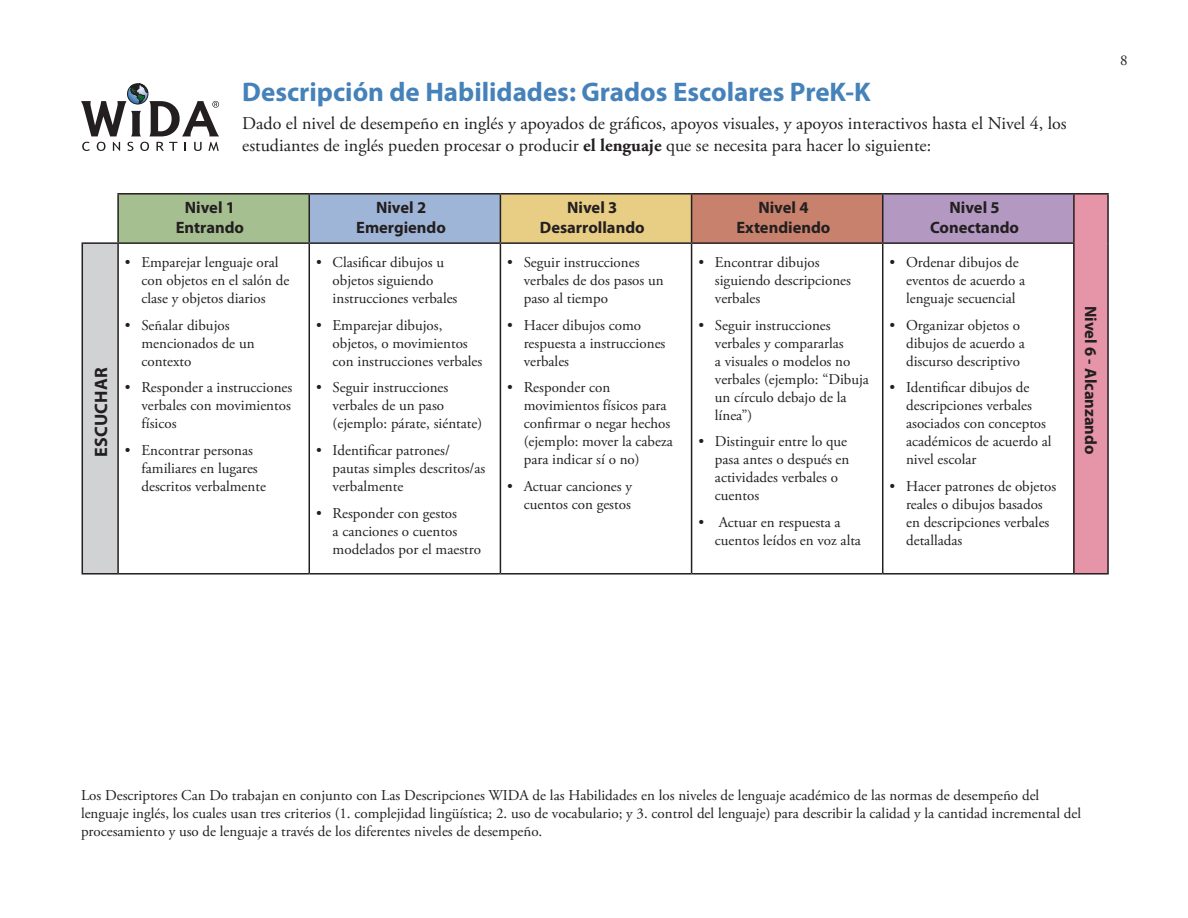
<style>
.page{position:relative;width:1188px;height:918px;background:#fff}
.page>*{position:absolute;margin:0;border:0;box-sizing:border-box;transform-origin:0 0}
.subhead{font:700 27px "Myriad Pro";color:#4682ba}
.body{font:18px/21.6px "Adobe Garamond Pro";color:#231f20}
.t1{font:700 18px "Myriad Pro";letter-spacing:.02em;color:#231f20}
.t2{font:700 16.5px "Myriad Pro";color:#231f20}
.spanish_bullets{font:15px/18px "Adobe Garamond Pro";color:#231f20}
.body-2{font:15px/18px "Adobe Garamond Pro";color:#231f20}
.s1{font-weight:700}
</style>
<div class="page">
<svg style="left:82px;top:142px;width:8px;height:9px"></svg>
<svg style="left:97px;top:142px;width:9px;height:9px"></svg>
<svg style="left:113px;top:142px;width:7px;height:9px"></svg>
<svg style="left:127px;top:142px;width:6px;height:9px"></svg>
<svg style="left:140px;top:142px;width:9px;height:9px"></svg>
<svg style="left:156px;top:142px;width:21px;height:9px"></svg>
<svg style="left:194px;top:142px;width:8px;height:9px"></svg>
<svg style="left:208px;top:142px;width:11px;height:9px"></svg>
<svg style="left:81px;top:84px;width:138px;height:52px"></svg>
<div style="left:118px;top:194px;width:191px;height:49px;background:#a6bf91"></div>
<div style="left:309px;top:194px;width:191px;height:49px;background:#9fb5d7"></div>
<div style="left:500px;top:194px;width:192px;height:49px;background:#e8cd85"></div>
<div style="left:692px;top:194px;width:191px;height:49px;background:#c8816c"></div>
<div style="left:883px;top:194px;width:191px;height:49px;background:#b398c2"></div>
<div style="left:1074px;top:194px;width:34px;height:380px;background:#e694a8"></div>
<div style="left:82px;top:243px;width:36px;height:331px;background:#d1d2d4"></div>
<hr style="left:309px;top:193px;width:191px;height:2px;background:#231f20">
<hr style="left:500px;top:193px;width:192px;height:2px;background:#231f20">
<hr style="left:500px;top:195px;width:1px;height:47px;background:#231f20">
<hr style="left:692px;top:193px;width:191px;height:2px;background:#231f20">
<hr style="left:691px;top:195px;width:1px;height:47px;background:#231f20">
<hr style="left:883px;top:193px;width:191px;height:2px;background:#231f20">
<hr style="left:882px;top:195px;width:1px;height:47px;background:#231f20">
<hr style="left:1074px;top:193px;width:35px;height:2px;background:#231f20">
<hr style="left:1073px;top:195px;width:2px;height:47px;background:#231f20">
<hr style="left:1107px;top:195px;width:2px;height:48px;background:#231f20">
<hr style="left:309px;top:242px;width:191px;height:2px;background:#231f20">
<hr style="left:309px;top:244px;width:1px;height:329px;background:#231f20">
<hr style="left:500px;top:242px;width:192px;height:2px;background:#231f20">
<hr style="left:500px;top:244px;width:1px;height:329px;background:#231f20">
<hr style="left:692px;top:242px;width:191px;height:2px;background:#231f20">
<hr style="left:691px;top:244px;width:1px;height:329px;background:#231f20">
<hr style="left:883px;top:242px;width:192px;height:2px;background:#231f20">
<hr style="left:882px;top:244px;width:1px;height:329px;background:#231f20">
<hr style="left:1073px;top:244px;width:2px;height:329px;background:#231f20">
<hr style="left:1107px;top:243px;width:2px;height:330px;background:#231f20">
<hr style="left:118px;top:573px;width:191px;height:2px;background:#231f20">
<hr style="left:309px;top:573px;width:191px;height:2px;background:#231f20">
<hr style="left:500px;top:573px;width:192px;height:2px;background:#231f20">
<hr style="left:692px;top:573px;width:191px;height:2px;background:#231f20">
<hr style="left:883px;top:573px;width:191px;height:2px;background:#231f20">
<hr style="left:1074px;top:573px;width:35px;height:2px;background:#231f20">
<hr style="left:117px;top:193px;width:192px;height:2px;background:#231f20">
<hr style="left:117px;top:195px;width:2px;height:47px;background:#231f20">
<hr style="left:309px;top:195px;width:1px;height:47px;background:#231f20">
<hr style="left:118px;top:242px;width:191px;height:2px;background:#231f20">
<hr style="left:82px;top:242px;width:36px;height:2px;background:#231f20">
<hr style="left:82px;top:244px;width:1px;height:329px;background:#231f20">
<hr style="left:117px;top:244px;width:2px;height:329px;background:#231f20">
<hr style="left:82px;top:573px;width:36px;height:2px;background:#231f20">
<p class="t1" style="left:89px;top:457px;width:92px;rotate:-90deg">ESCUCHAR</p>
<p class="subhead" style="left:242px;top:75px;width:630px">Descripción de Habilidades: Grados Escolares PreK-K</p>
<p class="body" style="left:242px;top:113px;width:826px">Dado el nivel de desempeño en inglés y apoyados de gráficos, apoyos visuales, y apoyos interactivos hasta el Nivel 4, los estudiantes de inglés pueden procesar o producir <span class="s1">el lenguaje</span> que se necesita para hacer lo siguiente:</p>
<p class="t2" style="left:185px;top:197px;width:52px">Nivel 1</p>
<p class="t2" style="left:176px;top:216px;width:70px">Entrando</p>
<p class="body-2" style="left:141px;top:254px;width:149px;text-indent:-16px">• Emparejar lenguaje oral con objetos en el salón de clase y objetos diarios</p>
<p class="body-2" style="left:141px;top:316px;width:115px;text-indent:-16px">• Señalar dibujos mencionados de un contexto</p>
<p class="body-2" style="left:141px;top:379px;width:152px;text-align:justify;text-indent:-16px">• Responder a instrucciones verbales con movimientos físicos</p>
<p class="body-2" style="left:141px;top:442px;width:126px;text-indent:-16px">• Encontrar personas familiares en lugares descritos verbalmente</p>
<p class="t2" style="left:376px;top:197px;width:52px">Nivel 2</p>
<p class="t2" style="left:356px;top:216px;width:91px">Emergiendo</p>
<p class="spanish_bullets" style="left:333px;top:254px;width:126px;text-indent:-16px">• Clasificar dibujos u objetos siguiendo instrucciones verbales</p>
<p class="spanish_bullets" style="left:333px;top:316px;width:151px;text-indent:-16px">• Emparejar dibujos, objetos, o movimientos con instrucciones verbales</p>
<p class="spanish_bullets" style="left:333px;top:379px;width:151px;text-indent:-16px">• Seguir instrucciones verbales de un paso (ejemplo: párate, siéntate)</p>
<p class="spanish_bullets" style="left:333px;top:442px;width:154px;text-indent:-16px">• Identificar patrones/ pautas simples descritos/as verbalmente</p>
<p class="spanish_bullets" style="left:333px;top:504px;width:150px;text-indent:-16px">• Responder con gestos<br>a canciones o cuentos modelados por el maestro</p>
<p class="t2" style="left:567px;top:197px;width:52px">Nivel 3</p>
<p class="t2" style="left:540px;top:216px;width:106px">Desarrollando</p>
<p class="spanish_bullets" style="left:524px;top:254px;width:141px;text-indent:-16px">• Seguir instrucciones verbales de dos pasos un paso al tiempo</p>
<p class="spanish_bullets" style="left:524px;top:316px;width:143px;text-indent:-16px">• Hacer dibujos como respuesta a instrucciones verbales</p>
<p class="spanish_bullets" style="left:524px;top:379px;width:151px;text-indent:-16px">• Responder con movimientos físicos para confirmar o negar hechos (ejemplo: mover la cabeza para indicar sí o no)</p>
<p class="spanish_bullets" style="left:507px;top:478px;width:126px;text-align:right">• Actuar canciones y cuentos con gestos</p>
<p class="t2" style="left:758px;top:197px;width:52px">Nivel 4</p>
<p class="t2" style="left:736px;top:216px;width:96px">Extendiendo</p>
<p class="spanish_bullets" style="left:715px;top:254px;width:138px;text-indent:-16px">• Encontrar dibujos siguiendo descripciones verbales</p>
<p class="spanish_bullets" style="left:715px;top:316px;width:155px;text-indent:-16px">• Seguir instrucciones verbales y compararlas<br>a visuales o modelos no verbales (ejemplo: “Dibuja un círculo debajo de la línea”)</p>
<p class="spanish_bullets" style="left:715px;top:433px;width:136px;text-indent:-16px">• Distinguir entre lo que pasa antes o después en actividades verbales o cuentos</p>
<p class="spanish_bullets" style="left:715px;top:514px;width:148px;text-indent:-16px">• Actuar en respuesta a cuentos leídos en voz alta</p>
<p class="t2" style="left:950px;top:197px;width:52px">Nivel 5</p>
<p class="t2" style="left:930px;top:216px;width:90px">Conectando</p>
<p class="spanish_bullets" style="left:906px;top:254px;width:121px;text-indent:-16px">• Ordenar dibujos de eventos de acuerdo a lenguaje secuencial</p>
<p class="spanish_bullets" style="left:906px;top:316px;width:120px;text-indent:-16px">• Organizar objetos o dibujos de acuerdo a discurso descriptivo</p>
<p class="spanish_bullets" style="left:906px;top:379px;width:147px;text-indent:-16px">• Identificar dibujos de descripciones verbales asociados con conceptos académicos de acuerdo al nivel escolar</p>
<p class="spanish_bullets" style="left:906px;top:478px;width:152px;text-indent:-16px">• Hacer patrones de objetos reales o dibujos basados en descripciones verbales detalladas</p>
<p class="t2" style="left:1101px;top:306px;width:150px;rotate:90deg">Nivel 6 - Alcanzando</p>
<p class="body-2" style="left:1120px;top:52px;width:9px">8</p>
<p class="body-2" style="left:81px;top:786px;width:1002px">Los Descriptores Can Do trabajan en conjunto con Las Descripciones WIDA de las Habilidades en los niveles de lenguaje académico de las normas de desempeño del lenguaje inglés, los cuales usan tres criterios (1. complejidad lingüística; 2. uso de vocabulario; y 3. control del lenguaje) para describir la calidad y la cantidad incremental del procesamiento y uso de lenguaje a través de los diferentes niveles de desempeño.</p>
</div>
